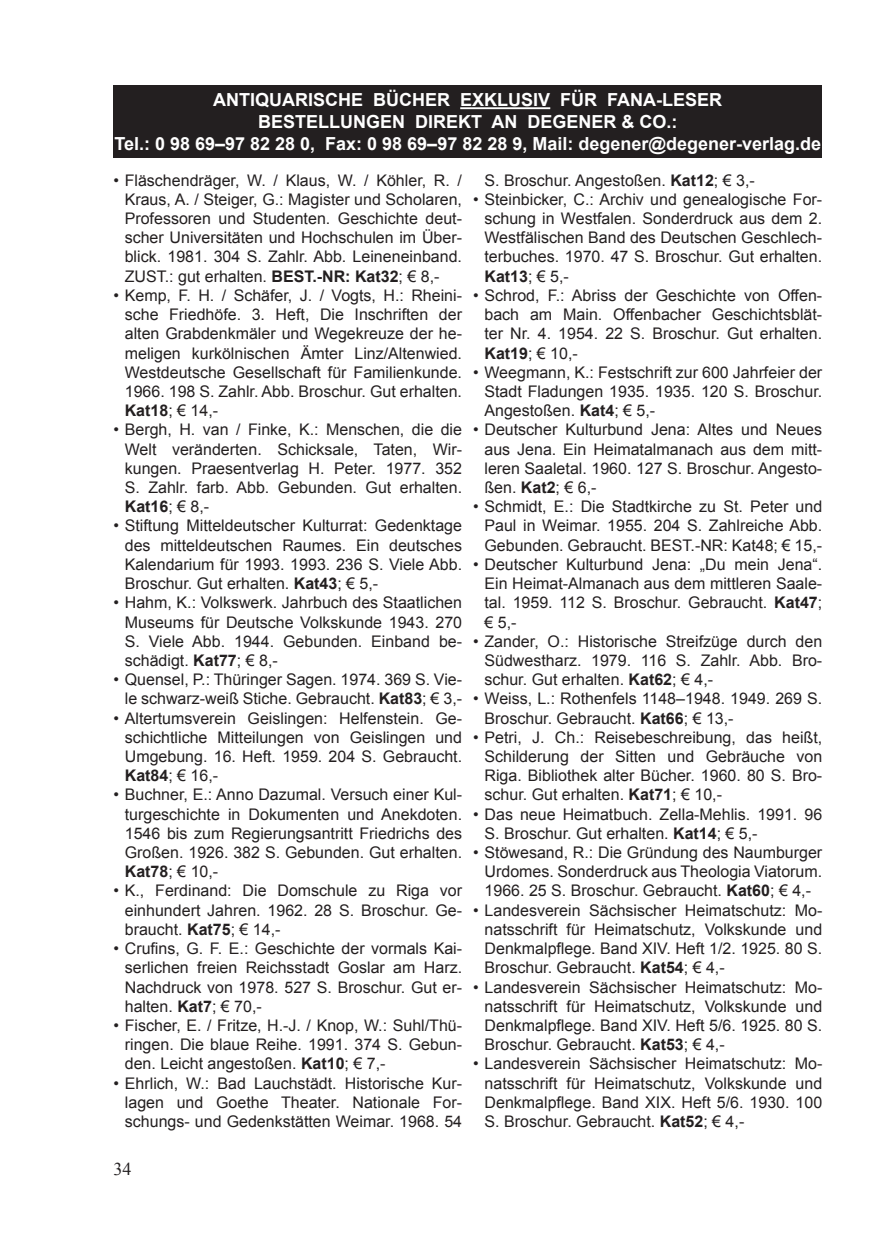
<style>
.page{position:relative;width:893px;height:1248px;background:#fff}
.page>*{position:absolute;margin:0;border:0;box-sizing:border-box;transform-origin:0 0}
.t1{font:700 18px/21.6px "Arial";color:#fff;text-align:center}
.t2{font:18px "Times New Roman";color:#231f20}
.t3{font:16px/19.2px "Arial";color:#231f20;text-align:justify}
.s1{font-weight:700}
</style>
<div class="page">
<div style="left:113px;top:85px;width:709px;height:73px;background:#231f20"></div>
<hr style="left:460px;top:107px;width:90px;height:2px;background:#fff">
<p class="t1" style="left:114px;top:90px;width:708px">Antiquarische Bücher Exklusiv für FANA-Leser<br>Bestellungen Direkt AN Degener &amp; Co.:<br>Tel.: 0 98 69–97 82 28 0, Fax: 0 98 69–97 82 28 9, Mail: degener@degener-verlag.de</p>
<p class="t3" style="left:125px;top:170px;width:339px;text-indent:-11px">• Fläschendräger, W. / Klaus, W. / Köhler, R. / Kraus, A. / Steiger, G.: Magister und Scholaren, Professoren und Studenten. Geschichte deut&shy;scher Universitäten und Hochschulen im Über&shy;blick. 1981. 304 S. Zahlr. Abb. Leineneinband.<br>ZUST.: gut erhalten. <span class="s1">BEST.-NR: Kat32</span>; € 8,-</p>
<p class="t3" style="left:125px;top:286px;width:339px;text-indent:-11px">• Kemp, F. H. / Schäfer, J. / Vogts, H.: Rheini&shy;sche Friedhöfe. 3. Heft, Die Inschriften der alten Grabdenkmäler und Wegekreuze der he&shy;meligen kurkölnischen Ämter Linz/Altenwied.<br>Westdeutsche Gesellschaft für Familienkunde.<br>1966. 198 S. Zahlr. Abb. Broschur. Gut erhalten.<br><span class="s1">Kat18</span>; € 14,-</p>
<p class="t3" style="left:125px;top:420px;width:339px;text-indent:-11px">• Bergh, H. van / Finke, K.: Menschen, die die Welt veränderten. Schicksale, Taten, Wir&shy;kungen. Praesentverlag H. Peter. 1977. 352<br>S. Zahlr. farb. Abb. Gebunden. Gut erhalten.<br><span class="s1">Kat16</span>; € 8,-</p>
<p class="t3" style="left:125px;top:516px;width:339px;text-indent:-11px">• Stiftung Mitteldeutscher Kulturrat: Gedenktage des mitteldeutschen Raumes. Ein deutsches Kalendarium für 1993. 1993. 236 S. Viele Abb.<br>Broschur. Gut erhalten. <span class="s1">Kat43</span>; € 5,-</p>
<p class="t3" style="left:125px;top:593px;width:339px;text-indent:-11px">• Hahm, K.: Volkswerk. Jahrbuch des Staatlichen Museums für Deutsche Volkskunde 1943. 270<br>S. Viele Abb. 1944. Gebunden. Einband be&shy;schädigt. <span class="s1">Kat77</span>; € 8,-</p>
<p class="t3" style="left:113px;top:670px;width:350px;text-align:right">• Quensel, P.: Thüringer Sagen. 1974. 369 S. Vie&shy;le schwarz-weiß Stiche. Gebraucht. <span class="s1">Kat83</span>; € 3,-</p>
<p class="t3" style="left:125px;top:708px;width:339px;text-indent:-11px">• Altertumsverein Geislingen: Helfenstein. Ge&shy;schichtliche Mitteilungen von Geislingen und Umgebung. 16. Heft. 1959. 204 S. Gebraucht.<br><span class="s1">Kat84</span>; € 16,-</p>
<p class="t3" style="left:125px;top:785px;width:339px;text-indent:-11px">• Buchner, E.: Anno Dazumal. Versuch einer Kul&shy;turgeschichte in Dokumenten und Anekdoten.<br>1546 bis zum Regierungsantritt Friedrichs des Großen. 1926. 382 S. Gebunden. Gut erhalten.<br><span class="s1">Kat78</span>; € 10,-</p>
<p class="t3" style="left:125px;top:881px;width:339px;text-indent:-11px">• K., Ferdinand: Die Domschule zu Riga vor einhundert Jahren. 1962. 28 S. Broschur. Ge&shy;braucht. <span class="s1">Kat75</span>; € 14,-</p>
<p class="t3" style="left:125px;top:938px;width:339px;text-indent:-11px">• Crufins, G. F. E.: Geschichte der vormals Kai&shy;serlichen freien Reichsstadt Goslar am Harz.<br>Nachdruck von 1978. 527 S. Broschur. Gut er&shy;halten. <span class="s1">Kat7</span>; € 70,-</p>
<p class="t3" style="left:125px;top:1015px;width:339px;text-indent:-11px">• Fischer, E. / Fritze, H.-J. / Knop, W.: Suhl/Thü&shy;ringen. Die blaue Reihe. 1991. 374 S. Gebun&shy;den. Leicht angestoßen. <span class="s1">Kat10</span>; € 7,-</p>
<p class="t3" style="left:125px;top:1073px;width:339px;text-indent:-11px">• Ehrlich, W.: Bad Lauchstädt. Historische Kur&shy;lagen und Goethe Theater. Nationale For&shy;schungs- und Gedenkstätten Weimar. 1968. 54</p>
<p class="t3" style="left:484px;top:170px;width:272px">S. Broschur. Angestoßen. <span class="s1">Kat12</span>; € 3,-</p>
<p class="t3" style="left:484px;top:190px;width:339px;text-indent:-11px">• Steinbicker, C.: Archiv und genealogische For&shy;schung in Westfalen. Sonderdruck aus dem 2.<br>Westfälischen Band des Deutschen Geschlech&shy;terbuches. 1970. 47 S. Broschur. Gut erhalten.<br><span class="s1">Kat13</span>; € 5,-</p>
<p class="t3" style="left:484px;top:286px;width:339px;text-indent:-11px">• Schrod, F.: Abriss der Geschichte von Offen&shy;bach am Main. Offenbacher Geschichtsblät&shy;ter Nr. 4. 1954. 22 S. Broschur. Gut erhalten.<br><span class="s1">Kat19</span>; € 10,-</p>
<p class="t3" style="left:484px;top:362px;width:339px;text-indent:-11px">• Weegmann, K.: Festschrift zur 600 Jahrfeier der Stadt Fladungen 1935. 1935. 120 S. Broschur.<br>Angestoßen. <span class="s1">Kat4</span>; € 5,-</p>
<p class="t3" style="left:484px;top:420px;width:339px;text-indent:-11px">• Deutscher Kulturbund Jena: Altes und Neues aus Jena. Ein Heimatalmanach aus dem mitt&shy;leren Saaletal. 1960. 127 S. Broschur. Angesto&shy;ßen. <span class="s1">Kat2</span>; € 6,-</p>
<p class="t3" style="left:484px;top:497px;width:339px;text-indent:-11px">• Schmidt, E.: Die Stadtkirche zu St. Peter und Paul in Weimar. 1955. 204 S. Zahlreiche Abb.<br>Gebunden. Gebraucht. BEST.-NR: Kat48; € 15,-</p>
<p class="t3" style="left:484px;top:554px;width:339px;text-indent:-11px">• Deutscher Kulturbund Jena: „Du mein Jena“.<br>Ein Heimat-Almanach aus dem mittleren Saale&shy;tal. 1959. 112 S. Broschur. Gebraucht. <span class="s1">Kat47</span>; € 5,-</p>
<p class="t3" style="left:484px;top:631px;width:339px;text-indent:-11px">• Zander, O.: Historische Streifzüge durch den Südwestharz. 1979. 116 S. Zahlr. Abb. Bro&shy;schur. Gut erhalten. <span class="s1">Kat62</span>; € 4,-</p>
<p class="t3" style="left:484px;top:689px;width:339px;text-indent:-11px">• Weiss, L.: Rothenfels 1148–1948. 1949. 269 S.<br>Broschur. Gebraucht. <span class="s1">Kat66</span>; € 13,-</p>
<p class="t3" style="left:485px;top:727px;width:339px;text-indent:-11px">• Petri, J. Ch.: Reisebeschreibung, das heißt, Schilderung der Sitten und Gebräuche von Riga. Bibliothek alter Bücher. 1960. 80 S. Bro&shy;schur. Gut erhalten. <span class="s1">Kat71</span>; € 10,-</p>
<p class="t3" style="left:485px;top:804px;width:339px;text-indent:-11px">• Das neue Heimatbuch. Zella-Mehlis. 1991. 96<br>S. Broschur. Gut erhalten. <span class="s1">Kat14</span>; € 5,-</p>
<p class="t3" style="left:485px;top:842px;width:339px;text-indent:-11px">• Stöwesand, R.: Die Gründung des Naumburger Urdomes. Sonderdruck aus Theologia Viatorum.<br>1966. 25 S. Broschur. Gebraucht. <span class="s1">Kat60</span>; € 4,-</p>
<p class="t3" style="left:485px;top:900px;width:339px;text-indent:-11px">• Landesverein Sächsischer Heimatschutz: Mo&shy;natsschrift für Heimatschutz, Volkskunde und Denkmalpflege. Band XIV. Heft 1/2. 1925. 80 S.<br>Broschur. Gebraucht. <span class="s1">Kat54</span>; € 4,-</p>
<p class="t3" style="left:485px;top:977px;width:339px;text-indent:-11px">• Landesverein Sächsischer Heimatschutz: Mo&shy;natsschrift für Heimatschutz, Volkskunde und Denkmalpflege. Band XIV. Heft 5/6. 1925. 80 S.<br>Broschur. Gebraucht. <span class="s1">Kat53</span>; € 4,-</p>
<p class="t3" style="left:485px;top:1054px;width:339px;text-indent:-11px">• Landesverein Sächsischer Heimatschutz: Mo&shy;natsschrift für Heimatschutz, Volkskunde und Denkmalpflege. Band XIX. Heft 5/6. 1930. 100<br>S. Broschur. Gebraucht. <span class="s1">Kat52</span>; € 4,-</p>
<p class="t2" style="left:113px;top:1157px;width:19px">34</p>
</div>
